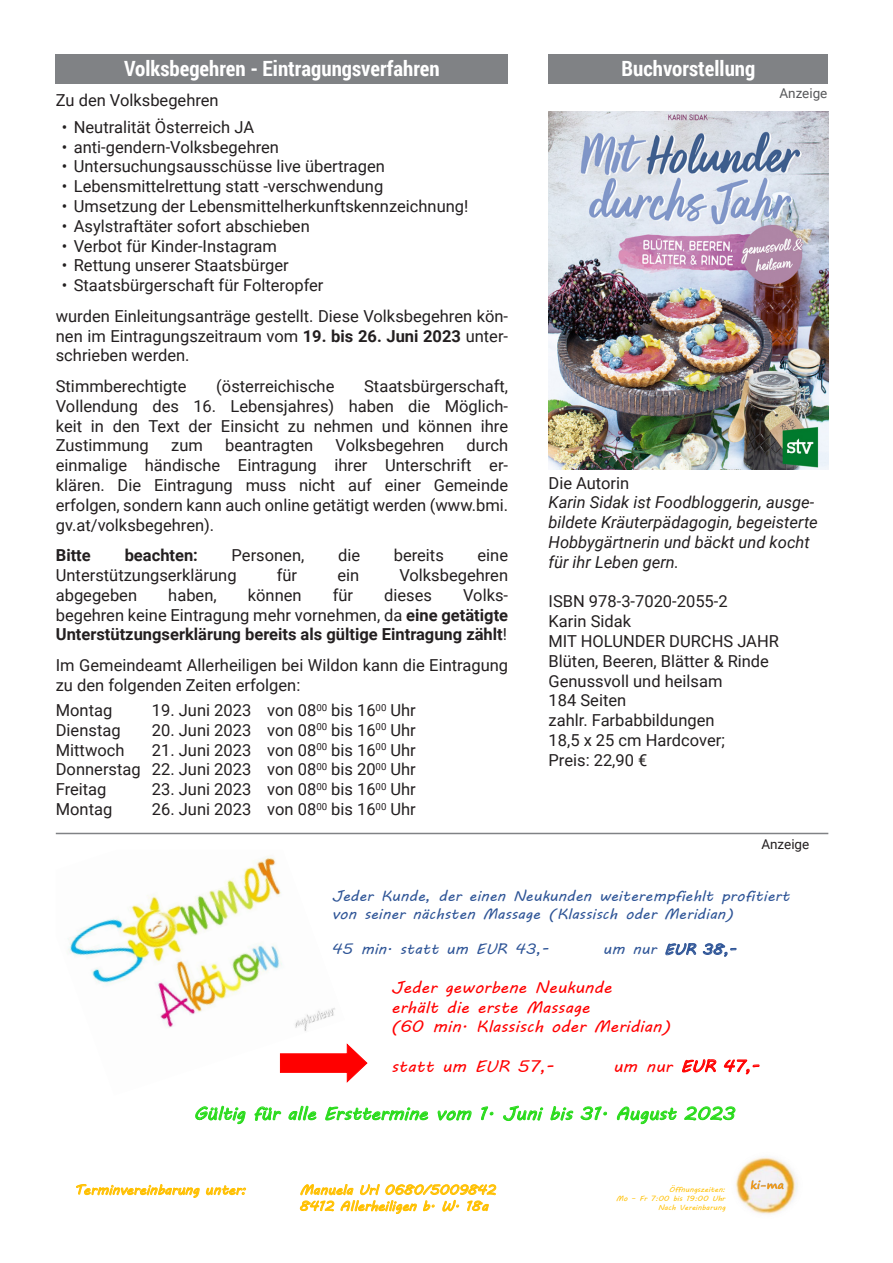
<style>
.page{position:relative;width:893px;height:1263px;background:#fff}
.page>*{position:absolute;margin:0;border:0;box-sizing:border-box;transform-origin:0 0}
.t1{font:700 21px "Roboto Condensed";color:#fff}
.t2{font:17.85px "MV Boli";color:#27db19;scale:1.06 1}
.t3{font:16.5px/19.8px "Roboto";color:#231f20;text-align:justify}
.t4{font:700 16.5px/19.8px "Roboto";color:#231f20;text-align:justify}
.t5{font:italic 16.5px/19.8px "Roboto";color:#231f20}
.t6{font:16.35px/19.5px "MV Boli";color:#f00;scale:1.06 1}
.t7{font:14.7px/17.7px "MV Boli";color:#2f5597;scale:1.06 1}
.t8{font:13.5px "MV Boli";color:#ffc000;scale:1.06 1}
.t9{font:13.5px "Roboto";color:#231f20}
.t10{font:13.5px "Roboto";color:#57585a}
.t11{font:13.35px "MV Boli";letter-spacing:-.005em;color:#ffc000;scale:1.06 1}
.t12{font:700 10.35px "Segoe Print";color:#f90;scale:1.06 1}
.t13{font:7.35px/9px "MV Boli";color:#ffc000;text-align:right;scale:1.06 1}
.s1{font-weight:700}
.s2{font-weight:400}
</style>
<div class="page">
<div style="left:549px;top:54px;width:279px;height:30px;background:#808285"></div>
<img style="left:549px;top:111px;width:279px;height:359px">
<div style="left:56px;top:54px;width:452px;height:30px;background:#808285"></div>
<img style="left:67px;top:856px;width:268px;height:217px">
<svg style="left:280px;top:1043px;width:88px;height:40px"></svg>
<hr style="left:56px;top:833px;width:772px;height:1px;background:#808285">
<img style="left:735px;top:1156px;width:63px;height:59px">
<img style="left:743px;top:1176px;width:9px;height:23px">
<img style="left:752px;top:1176px;width:7px;height:23px">
<img style="left:759px;top:1176px;width:33px;height:23px">
<p class="t1" style="left:124px;top:54px;width:317px">Volksbegehren - Eintragungsverfahren</p>
<p class="t3" style="left:56px;top:89px;width:164px">Zu den Volksbegehren</p>
<p class="t3" style="left:62px;top:116px;width:194px">• Neutralität Österreich JA</p>
<p class="t3" style="left:62px;top:136px;width:219px">• anti-gendern-Volksbegehren</p>
<p class="t3" style="left:62px;top:156px;width:325px">• Untersuchungsausschüsse live übertragen</p>
<p class="t3" style="left:62px;top:176px;width:323px">• Lebensmittelrettung statt -verschwendung</p>
<p class="t3" style="left:62px;top:196px;width:408px">• Umsetzung der Lebensmittelherkunftskennzeichnung!</p>
<p class="t3" style="left:62px;top:215px;width:249px">• Asylstraftäter sofort abschieben</p>
<p class="t3" style="left:62px;top:235px;width:217px">• Verbot für Kinder-Instagram</p>
<p class="t3" style="left:62px;top:255px;width:228px">• Rettung unserer Staatsbürger</p>
<p class="t3" style="left:62px;top:275px;width:263px">• Staatsbürgerschaft für Folteropfer</p>
<p class="t3" style="left:56px;top:305px;width:454px">wurden Einleitungsanträge gestellt. Diese Volksbegehren kön&shy;nen im Eintragungszeitraum vom <span class="s1">19. bis 26. Juni 2023</span> unter&shy;schrieben werden.</p>
<p class="t3" style="left:56px;top:376px;width:132px">Stimmberechtigte</p>
<p class="t3" style="left:216px;top:376px;width:120px">(österreichische</p>
<p class="t3" style="left:56px;top:376px;width:454px;text-indent:308px">Staatsbürgerschaft, Vollendung des 16. Lebensjahres) haben die Möglich&shy;keit in den Text der Einsicht zu nehmen und können ihre Zustimmung</p>
<p class="t3" style="left:56px;top:435px;width:454px;text-indent:411px">durch einmalige händische Eintragung ihrer Unterschrift er&shy;klären. Die Eintragung muss nicht auf einer Gemeinde erfolgen, sondern kann auch online getätigt werden (www.bmi. gv.at/volksbegehren).</p>
<p class="t4" style="left:56px;top:545px;width:36px">Bitte</p>
<p class="t4" style="left:125px;top:545px;width:75px">beachten:</p>
<p class="t3" style="left:232px;top:545px;width:74px">Personen,</p>
<p class="t3" style="left:338px;top:545px;width:24px">die</p>
<p class="t3" style="left:394px;top:545px;width:52px">bereits</p>
<p class="t3" style="left:478px;top:545px;width:32px">eine</p>
<p class="t3" style="left:56px;top:565px;width:182px">Unterstützungserklärung</p>
<p class="t3" style="left:277px;top:565px;width:22px">für</p>
<p class="t3" style="left:337px;top:565px;width:23px">ein</p>
<p class="t3" style="left:399px;top:565px;width:110px">Volksbegehren</p>
<p class="t3" style="left:56px;top:584px;width:83px">abgegeben</p>
<p class="t3" style="left:168px;top:584px;width:50px">haben,</p>
<p class="t3" style="left:248px;top:584px;width:55px">können</p>
<p class="t3" style="left:333px;top:584px;width:22px">für</p>
<p class="t3" style="left:384px;top:584px;width:49px">dieses</p>
<p class="t3" style="left:171px;top:435px;width:33px">zum</p>
<p class="t3" style="left:225px;top:435px;width:90px">beantragten</p>
<p class="t3" style="left:336px;top:435px;width:110px">Volksbegehren</p>
<p class="t4" style="left:56px;top:584px;width:454px;text-indent:407px"><span class="s2">Volks&shy;begehren keine Eintragung mehr vornehmen, da</span> eine getätigte Unterstützungserklärung bereits als gültige Eintragung zählt<span class="s2">!</span></p>
<p class="t3" style="left:56px;top:655px;width:454px">Im Gemeindeamt Allerheiligen bei Wildon kann die Eintragung zu den folgenden Zeiten erfolgen:</p>
<p class="t3" style="left:56px;top:700px;width:58px">Montag</p>
<p class="t3" style="left:152px;top:700px;width:266px">19. Juni 2023 von 08<sup>00</sup> bis 16<sup>00</sup> Uhr</p>
<p class="t3" style="left:56px;top:719px;width:66px">Dienstag</p>
<p class="t3" style="left:152px;top:719px;width:266px">20. Juni 2023 von 08<sup>00</sup> bis 16<sup>00</sup> Uhr</p>
<p class="t3" style="left:56px;top:739px;width:70px">Mittwoch</p>
<p class="t3" style="left:152px;top:739px;width:266px">21. Juni 2023 von 08<sup>00</sup> bis 16<sup>00</sup> Uhr</p>
<p class="t3" style="left:56px;top:759px;width:362px">Donnerstag 22. Juni 2023 von 08<sup>00</sup> bis 20<sup>00</sup> Uhr</p>
<p class="t3" style="left:56px;top:779px;width:52px">Freitag</p>
<p class="t3" style="left:152px;top:779px;width:266px">23. Juni 2023 von 08<sup>00</sup> bis 16<sup>00</sup> Uhr</p>
<p class="t3" style="left:56px;top:799px;width:58px">Montag</p>
<p class="t3" style="left:152px;top:799px;width:266px">26. Juni 2023 von 08<sup>00</sup> bis 16<sup>00</sup> Uhr</p>
<p class="t1" style="left:622px;top:54px;width:135px">Buchvorstellung</p>
<p class="t10" style="left:779px;top:84px;width:50px">Anzeige</p>
<p class="t3" style="left:549px;top:472px;width:82px">Die Autorin</p>
<p class="t5" style="left:549px;top:492px;width:271px">Karin Sidak ist Foodbloggerin, ausge&shy;bildete Kräuterpädagogin, begeisterte Hobbygärtnerin und bäckt und kocht für ihr Leben gern.</p>
<p class="t3" style="left:549px;top:591px;width:181px">ISBN 978-3-7020-2055-2</p>
<p class="t3" style="left:549px;top:611px;width:84px">Karin Sidak</p>
<p class="t3" style="left:549px;top:630px;width:232px">MIT HOLUNDER DURCHS JAHR</p>
<p class="t3" style="left:549px;top:650px;width:222px">Blüten, Beeren, Blätter &amp; Rinde</p>
<p class="t3" style="left:549px;top:670px;width:175px">Genussvoll und heilsam</p>
<p class="t3" style="left:549px;top:690px;width:79px">184 Seiten</p>
<p class="t3" style="left:549px;top:710px;width:168px">zahlr. Farbabbildungen</p>
<p class="t3" style="left:549px;top:729px;width:178px">18,5 x 25 cm Hardcover;<br>Preis: 22,90 €</p>
<p class="t9" style="left:761px;top:835px;width:50px">Anzeige</p>
<p class="t7" style="left:332px;top:887px;width:433px">Jeder Kunde, der einen Neukunden weiterempfiehlt profitiert von seiner nächsten Massage (Klassisch oder Meridian)</p>
<p class="t7" style="left:332px;top:940px;width:206px">45 min. statt um EUR 43,-</p>
<p class="t7" style="left:603px;top:940px;width:128px">um nur EUR 38,-</p>
<p class="t6" style="left:391px;top:978px;width:265px">Jeder geworbene Neukunde<br>erhält die erste Massage<br>(60 min. Klassisch oder Meridian)</p>
<p class="t6" style="left:391px;top:1056px;width:155px">statt um EUR 57,-</p>
<p class="t6" style="left:613px;top:1056px;width:140px">um nur EUR 47,-</p>
<p class="t7" style="left:330px;top:914px;width:206px">45 min. statt um EUR 43,-</p>
<p class="t6" style="left:389px;top:971px;width:265px">erhält die erste Massage<br>(60 min. Klassisch oder Meridian)</p>
<p class="t2" style="left:193px;top:1101px;width:512px">Gültig für alle Ersttermine vom 1. Juni bis 31. August 2023</p>
<p class="t11" style="left:74px;top:1181px;width:164px">Terminvereinbarung unter:</p>
<p class="t11" style="left:300px;top:1181px;width:187px">Manuela Url 0680/5009842</p>
<p class="t8" style="left:300px;top:1197px;width:179px">8412 Allerheiligen b. W. 18a</p>
<p class="t13" style="left:616px;top:1185px;width:105px">Öffnungszeiten:<br>Mo – Fr 7:00 bis 19:00 Uhr<br>Nach Vereinbarung</p>
<p class="t12" style="left:750px;top:1175px;width:33px">ki-ma</p>
</div>
